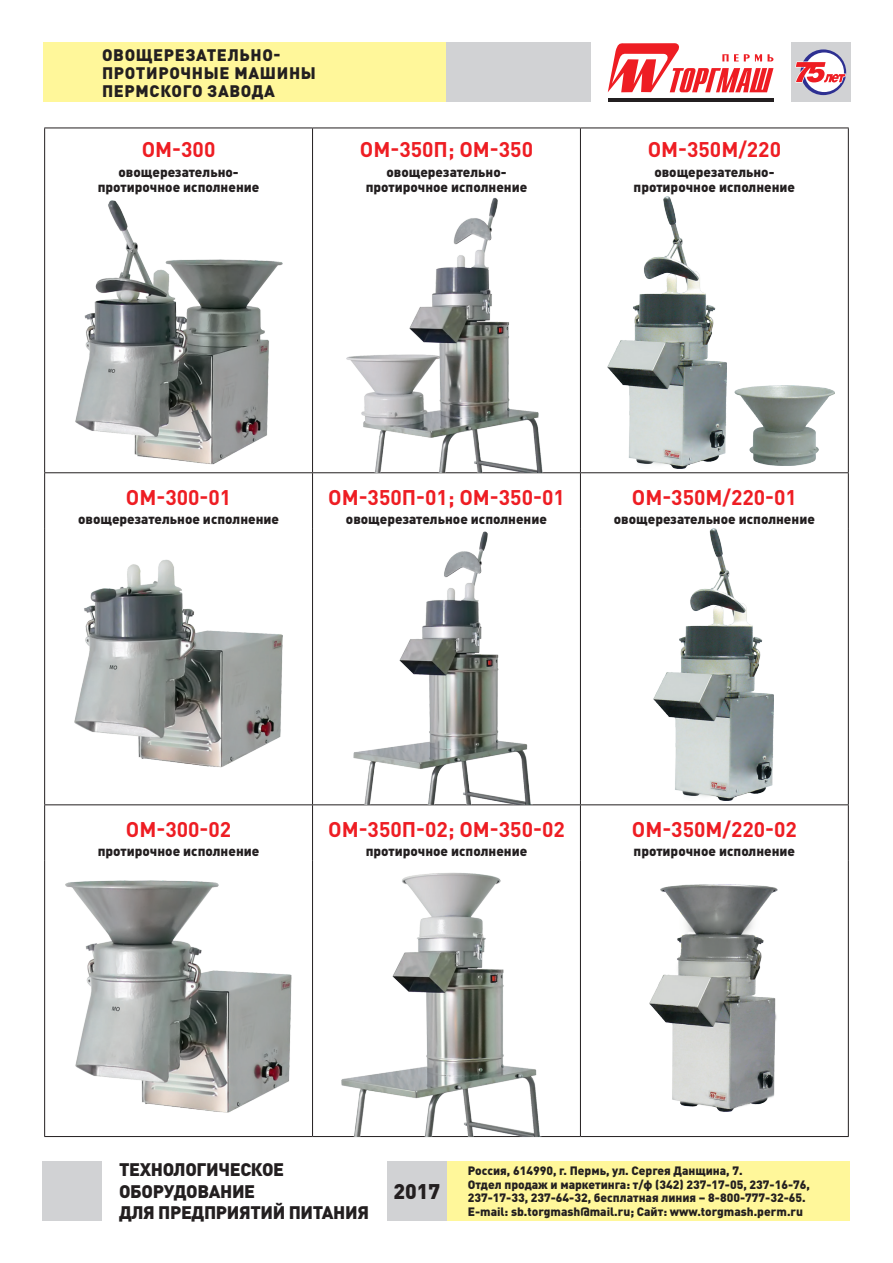
<style>
.page{position:relative;width:893px;height:1263px;background:#fff}
.page>*{position:absolute;margin:0;border:0;box-sizing:border-box;transform-origin:0 0}
.t1{font:700 21px "DIN Pro";color:#ee1d23}
.t2{font:900 21px "DIN Pro";color:#231f20}
.t3{font:900 18px/21.6px "DIN Pro";letter-spacing:-.02em;color:#231f20}
.t4{font:900 16.5px "DIN Pro";letter-spacing:.04em;color:#231f20}
.t5{font:900 13.5px/15px "DIN Pro";color:#231f20;text-align:center}
.t6{font:900 12px/13.5px "DIN Pro";color:#231f20}
</style>
<div class="page">
<div style="left:43px;top:43px;width:403px;height:59px;background:#fff79a"></div>
<div style="left:446px;top:1161px;width:404px;height:59px;background:#fff79a"></div>
<div style="left:446px;top:43px;width:145px;height:59px;background:#d1d2d4"></div>
<div style="left:791px;top:43px;width:59px;height:59px;background:#d1d2d4"></div>
<div style="left:43px;top:1161px;width:59px;height:59px;background:#d1d2d4"></div>
<div style="left:387px;top:1161px;width:59px;height:59px;background:#d1d2d4"></div>
<svg style="left:608px;top:43px;width:165px;height:49px"></svg>
<hr style="left:608px;top:98px;width:165px;height:4px;background:#231f20">
<hr style="left:44px;top:128px;width:269px;height:1px;background:#231f20">
<hr style="left:44px;top:128px;width:1px;height:68px;background:#231f20">
<hr style="left:313px;top:128px;width:267px;height:1px;background:#231f20">
<hr style="left:312px;top:128px;width:1px;height:68px;background:#231f20">
<hr style="left:580px;top:128px;width:269px;height:1px;background:#231f20">
<hr style="left:580px;top:128px;width:1px;height:68px;background:#231f20">
<hr style="left:848px;top:128px;width:1px;height:68px;background:#231f20">
<hr style="left:44px;top:196px;width:1px;height:276px;background:#231f20">
<hr style="left:312px;top:196px;width:1px;height:276px;background:#231f20">
<hr style="left:580px;top:196px;width:1px;height:276px;background:#231f20">
<hr style="left:848px;top:196px;width:1px;height:276px;background:#231f20">
<hr style="left:44px;top:472px;width:269px;height:1px;background:#231f20">
<hr style="left:44px;top:473px;width:1px;height:55px;background:#231f20">
<hr style="left:313px;top:472px;width:267px;height:1px;background:#231f20">
<hr style="left:312px;top:473px;width:1px;height:55px;background:#231f20">
<hr style="left:580px;top:472px;width:269px;height:1px;background:#231f20">
<hr style="left:580px;top:473px;width:1px;height:55px;background:#231f20">
<hr style="left:848px;top:473px;width:1px;height:55px;background:#231f20">
<hr style="left:44px;top:528px;width:1px;height:276px;background:#231f20">
<hr style="left:312px;top:528px;width:1px;height:276px;background:#231f20">
<hr style="left:580px;top:528px;width:1px;height:276px;background:#231f20">
<hr style="left:848px;top:528px;width:1px;height:276px;background:#231f20">
<hr style="left:44px;top:804px;width:269px;height:1px;background:#231f20">
<hr style="left:44px;top:805px;width:1px;height:55px;background:#231f20">
<hr style="left:313px;top:804px;width:267px;height:1px;background:#231f20">
<hr style="left:312px;top:805px;width:1px;height:55px;background:#231f20">
<hr style="left:580px;top:804px;width:269px;height:1px;background:#231f20">
<hr style="left:580px;top:805px;width:1px;height:55px;background:#231f20">
<hr style="left:848px;top:805px;width:1px;height:55px;background:#231f20">
<hr style="left:44px;top:860px;width:1px;height:276px;background:#231f20">
<hr style="left:312px;top:860px;width:1px;height:276px;background:#231f20">
<hr style="left:580px;top:860px;width:1px;height:276px;background:#231f20">
<hr style="left:848px;top:860px;width:1px;height:276px;background:#231f20">
<hr style="left:44px;top:1136px;width:269px;height:1px;background:#231f20">
<hr style="left:313px;top:1136px;width:267px;height:1px;background:#231f20">
<hr style="left:580px;top:1136px;width:269px;height:1px;background:#231f20">
<img style="left:75px;top:200px;width:207px;height:264px">
<img style="left:346px;top:197px;width:197px;height:275px">
<img style="left:607px;top:196px;width:119px;height:272px">
<img style="left:75px;top:559px;width:207px;height:209px">
<img style="left:353px;top:531px;width:178px;height:273px">
<img style="left:654px;top:528px;width:119px;height:272px">
<img style="left:66px;top:880px;width:225px;height:232px">
<img style="left:342px;top:872px;width:198px;height:264px">
<img style="left:649px;top:884px;width:129px;height:228px">
<img style="left:735px;top:385px;width:100px;height:80px">
<svg style="left:800px;top:49px;width:46px;height:46px"></svg>
<div style="left:804px;top:53px;width:40px;height:39px;background:#fff;border-radius:50%"></div>
<svg style="left:795px;top:57px;width:51px;height:32px"></svg>
<p class="t4" style="left:102px;top:43px;width:12px">ОВО</p>
<p class="t4" style="left:136px;top:43px;width:29px">ЩЕРЕ</p>
<p class="t4" style="left:186px;top:43px;width:22px">ЗАТЕЛ</p>
<p class="t4" style="left:239px;top:43px;width:43px">ЬНО-</p>
<p class="t4" style="left:102px;top:61px;width:12px">ПРОТИРОЧН</p>
<p class="t4" style="left:204px;top:61px;width:114px">ЫЕМАШИНЫ</p>
<p class="t4" style="left:102px;top:79px;width:12px">ПЕРМСКОГО</p>
<p class="t4" style="left:208px;top:79px;width:23px">ЗАВОДА</p>
<h1 class="t1" style="left:142px;top:136px;width:75px">ОМ-300</h1>
<p class="t5" style="left:98px;top:164px;width:163px">овощерезательно&shy;протирочное исполнение</p>
<h1 class="t1" style="left:360px;top:136px;width:175px">ОМ-350П; ОМ-350</h1>
<p class="t5" style="left:366px;top:164px;width:163px">овощерезательно&shy;протирочное исполнение</p>
<h1 class="t1" style="left:648px;top:136px;width:135px">ОМ-350М/220</h1>
<p class="t5" style="left:634px;top:164px;width:163px">овощерезательно&shy;протирочное исполнение</p>
<h1 class="t1" style="left:126px;top:483px;width:107px">ОМ-300-01</h1>
<p class="t5" style="left:78px;top:511px;width:203px">овощерезательное исполнение</p>
<h1 class="t1" style="left:328px;top:483px;width:238px">ОМ-350П-01; ОМ-350-01</h1>
<p class="t5" style="left:346px;top:511px;width:203px">овощерезательное исполнение</p>
<h1 class="t1" style="left:632px;top:483px;width:167px">ОМ-350М/220-01</h1>
<p class="t5" style="left:614px;top:511px;width:203px">овощерезательное исполнение</p>
<h1 class="t1" style="left:126px;top:815px;width:107px">ОМ-300-02</h1>
<p class="t5" style="left:98px;top:843px;width:163px">протирочное исполнение</p>
<h1 class="t1" style="left:328px;top:815px;width:238px">ОМ-350П-02; ОМ-350-02</h1>
<p class="t5" style="left:366px;top:843px;width:163px">протирочное исполнение</p>
<h1 class="t1" style="left:632px;top:815px;width:167px">ОМ-350М/220-02</h1>
<p class="t5" style="left:634px;top:843px;width:163px">протирочное исполнение</p>
<h2 class="t3" style="left:119px;top:1158px;width:252px">технологическое оборудование<br>для предприятий питания</h2>
<h1 class="t2" style="left:393px;top:1177px;width:48px">2017</h1>
<p class="t6" style="left:468px;top:1163px;width:344px">Россия, 614990, г. Пермь, ул. Сергея Данщина, 7.<br>Отдел продаж и маркетинга: т/ф (342) 237-17-05, 237-16-76, 237-17-33, 237-64-32, бесплатная линия – 8-800-777-32-65.<br>E-mail: sb.torgmash@mail.ru; Сайт: www.torgmash.perm.ru</p>
</div>
